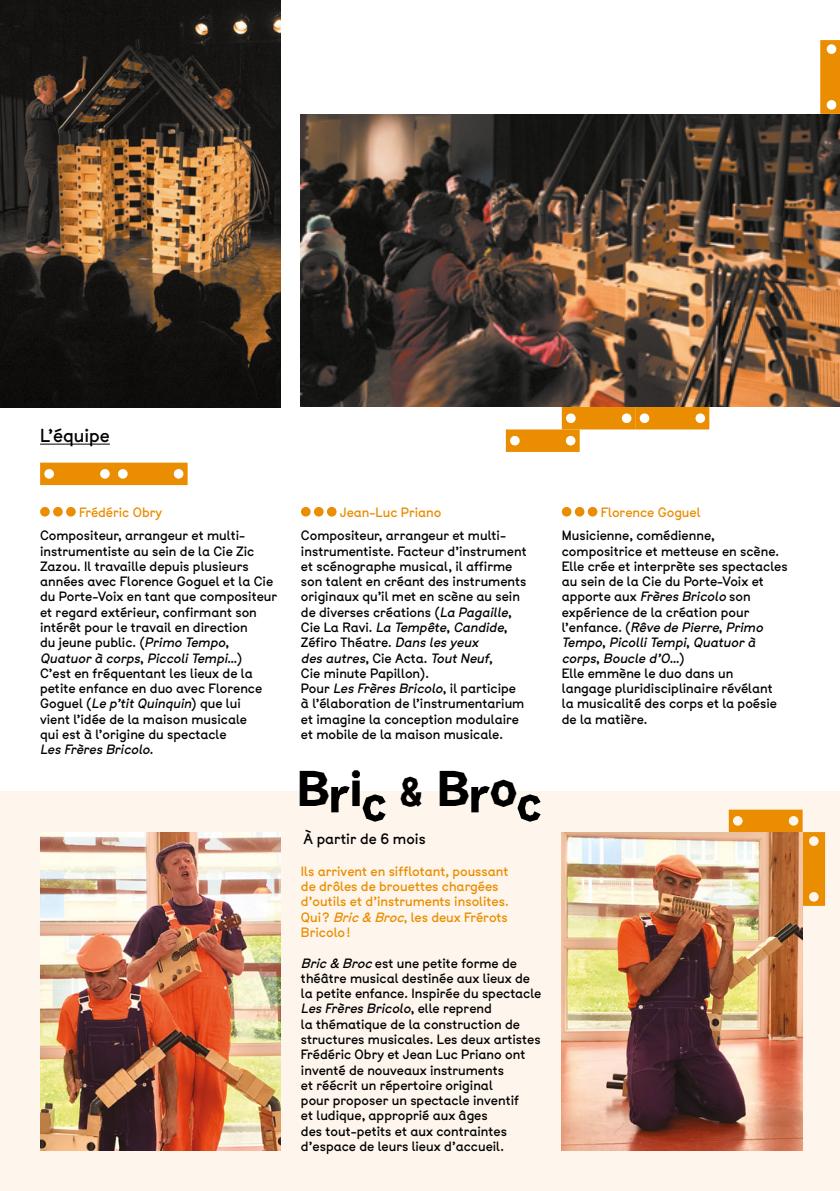
<style>
.page{position:relative;width:840px;height:1191px;background:#fff}
.page>*{position:absolute;margin:0;border:0;box-sizing:border-box;transform-origin:0 0}
.t1{font:700 48.8px "Manifont Grotesk";color:#000}
.t2{font:17.6px "Btp";color:#000}
.t3{font:14.2px "Btp";color:#000}
.t4{font:12.8px/15.2px "Btp";color:#000}
.t5{font:12.8px/15.2px "Btp";color:#ea8d00}
.s1{color:#ea8d00}
.s2{font-style:italic}
.s3{font-size:39.6px}
</style>
<div class="page">
<div style="left:1px;top:792px;width:838px;height:399px;background:#fef6ed"></div>
<hr style="left:40px;top:444px;width:70px;height:1px;background:#000">
<div style="left:40px;top:507px;width:10px;height:9px;background:#ea8d00;border-radius:50%"></div>
<div style="left:53px;top:507px;width:10px;height:9px;background:#ea8d00;border-radius:50%"></div>
<div style="left:66px;top:507px;width:10px;height:9px;background:#ea8d00;border-radius:50%"></div>
<div style="left:301px;top:507px;width:9px;height:9px;background:#ea8d00;border-radius:50%"></div>
<div style="left:314px;top:507px;width:9px;height:9px;background:#ea8d00;border-radius:50%"></div>
<div style="left:327px;top:507px;width:9px;height:9px;background:#ea8d00;border-radius:50%"></div>
<div style="left:561px;top:507px;width:10px;height:9px;background:#ea8d00;border-radius:50%"></div>
<div style="left:574px;top:507px;width:10px;height:9px;background:#ea8d00;border-radius:50%"></div>
<div style="left:587px;top:507px;width:10px;height:9px;background:#ea8d00;border-radius:50%"></div>
<img style="left:0;top:0;width:281px;height:407px">
<img style="left:300px;top:114px;width:539px;height:293px">
<svg style="left:40px;top:462px;width:147px;height:23px;background:#ec991c"></svg>
<svg style="left:505px;top:407px;width:204px;height:45px"></svg>
<svg style="left:820px;top:40px;width:19px;height:74px"></svg>
<svg style="left:728px;top:809px;width:96px;height:97px"></svg>
<svg style="left:331px;top:786px;width:18px;height:26px"></svg>
<svg style="left:362px;top:794px;width:23px;height:27px"></svg>
<svg style="left:471px;top:786px;width:18px;height:26px"></svg>
<svg style="left:517px;top:794px;width:23px;height:27px"></svg>
<img style="left:40px;top:832px;width:241px;height:318px">
<img style="left:561px;top:832px;width:241px;height:318px">
<p class="t2" style="left:40px;top:423px;width:71px">L’équipe</p>
<p class="t4" style="left:40px;top:500px;width:206px;line-height:23.8px;text-indent:39px"><span class="s1">Frédéric Obry<br></span>Compositeur, arrangeur et multi-</p>
<p class="t4" style="left:40px;top:543px;width:238px">instrumentiste au sein de la Cie Zic Zazou. Il travaille depuis plusieurs années avec Florence Goguel et la Cie du Porte-Voix en tant que compositeur et regard extérieur, confirmant son intérêt pour le travail en direction<br>du jeune public. (<span class="s2">Primo Tempo</span>, <span class="s2">Quatuorà corps</span>, <span class="s2">PiccoliTempi</span>… )<br>C’est en fréquentant les lieux de la petite enfance en duo avec Florence<br>G o g u e l ( <span class="s2">Le p’titQuinquin</span>) q u e l u i<br>vient l’idée de la maison musicale<br>qui est à l’origine du spectacle<br><span class="s2">Les Frères Bricolo</span>.</p>
<p class="t4" style="left:301px;top:500px;width:206px;line-height:23.8px;text-indent:39px"><span class="s1">Jean-Luc Priano<br></span>Compositeur, arrangeur et multi-</p>
<p class="t4" style="left:301px;top:543px;width:227px">instrumentiste. Facteur d’instrument et scénographe musical, il affirme son talent en créant des instruments originaux qu’il met en scène au sein de diverses créations (<span class="s2">La Pagaille</span>,<br>C i e L a R av i . <span class="s2">La Tempête</span>, <span class="s2">Candide</span>, Zéfiro Théatre. <span class="s2">Dans les yeux<br>des autres</span>, C i e A c t a . <span class="s2">ToutNeuf</span>,<br>Cie minute Papillon).<br>P o u r <span class="s2">Les Frères Bricolo</span>, i l p a rt i c i p e à l’élaboration de l’instrumentarium et imagine la conception modulaire et mobile de la maison musicale.</p>
<p class="t1" style="left:296px;top:755px;width:222px">Bi <span class="s3">&amp;</span> Bo</p>
<p class="t3" style="left:303px;top:829px;width:124px">À partir de 6 mois</p>
<p class="t5" style="left:301px;top:863px;width:209px">Ils arrivent en sifflotant, poussant de drôles de brouettes chargées d’outils et d’instruments insolites.<br>Qui? <span class="s2">Bric&amp; Broc</span>, les deux Frérots<br>Bricolo!</p>
<p class="t4" style="left:301px;top:955px;width:242px"><span class="s2">Bric&amp; Broc</span>est une petite forme de théâtre musical destinée aux lieux de la petite enfance. Inspirée du spectacle <span class="s2">Les Frères Bricolo</span>, e l l e r e p r e n d<br>la thématique de la construction de structures musicales. Les deux artistes Frédéric Obry et Jean Luc Priano ont inventé de nouveaux instruments<br>et réécrit un répertoire original<br>pour proposer un spectacle inventif<br>et ludique, approprié aux âges<br>des tout-petits et aux contraintes d’espace de leurs lieux d’accueil.</p>
<p class="t4" style="left:561px;top:500px;width:154px;line-height:23.8px;text-indent:39px"><span class="s1">Florence Goguel<br></span>Musicienne, comédienne,</p>
<p class="t4" style="left:561px;top:543px;width:227px">compositrice et metteuse en scène.<br>Elle crée et interprète ses spectacles au sein de la Cie du Porte-Voix et apporte aux <span class="s2">Frères Bricolo</span>son expérience de la création pour<br>l ’ e n f a n c e . ( <span class="s2">Rêve de Pierre</span>, <span class="s2">Primo<br>Tempo</span>, <span class="s2">PicolliTempi</span>, <span class="s2">Quatuorà corps</span>, <span class="s2">Boucle d’O</span>… )<br>Elle emmène le duo dans un<br>langage pluridisciplinaire révélant la musicalité des corps et la poésie de la matière.</p>
</div>
